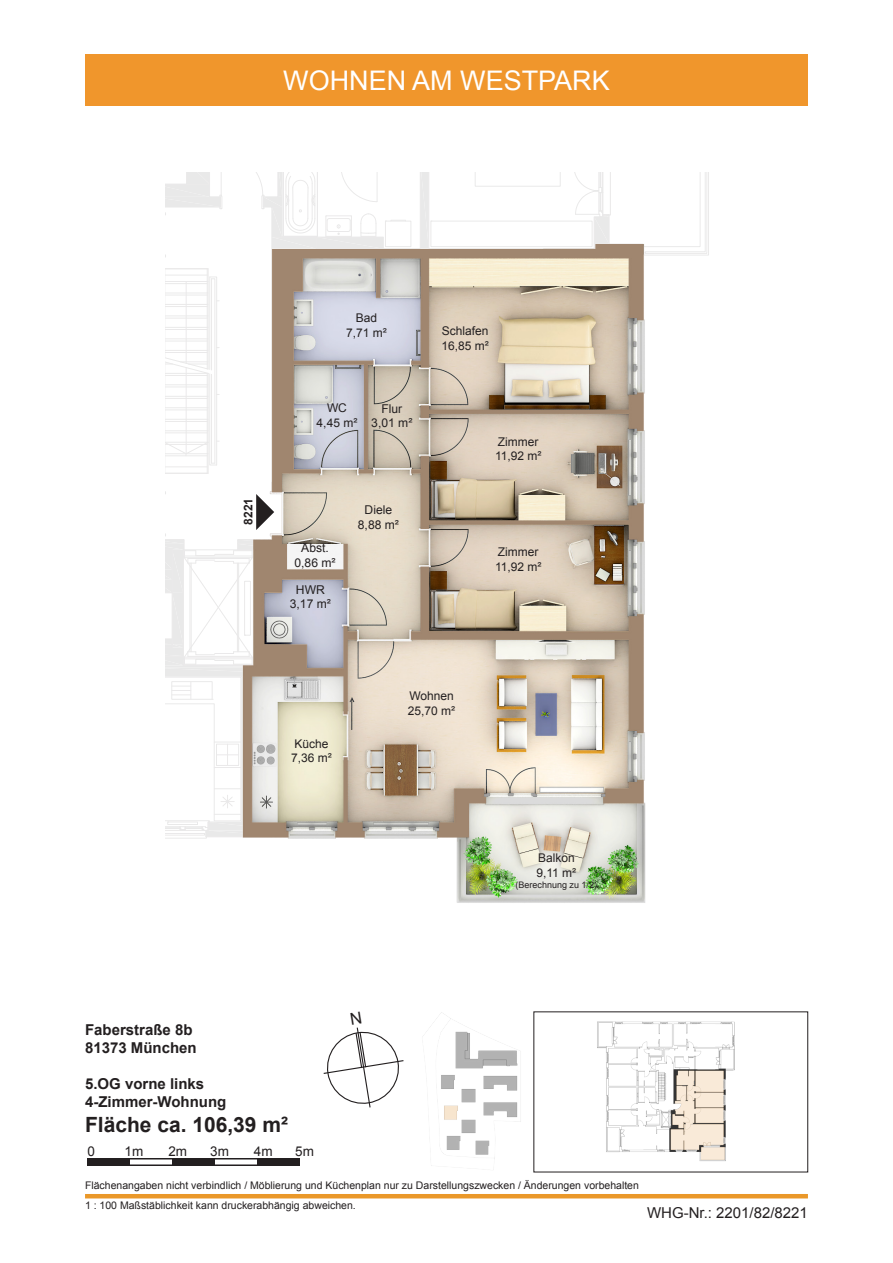
<style>
.page{position:relative;width:893px;height:1263px;background:#fff}
.page>*{position:absolute;margin:0;border:0;box-sizing:border-box;transform-origin:0 0}
.t1{font:27px "Arial";color:#fff}
.t2{font:700 21px "Arial";color:#231f20}
.t3{font:700 15px "Arial";color:#231f20}
.t4{font:15px "Arial";color:#231f20}
.t5{font:13.5px "Arial";color:#231f20}
.t6{font:12.15px "Arial";color:#231f20}
.t7{font:12px "Arial";color:#231f20}
.t8{font:700 12px "Arial";color:#231f20}
.t9{font:10.5px "Arial";color:#231f20}
.t10{font:9px "Arial";color:#231f20}
</style>
<div class="page">
<div style="left:87px;top:1158px;width:43px;height:8px;background:#231f20"></div>
<hr style="left:87px;top:1158px;width:213px;height:1px;background:#231f20">
<hr style="left:87px;top:1164px;width:213px;height:2px;background:#231f20">
<div style="left:172px;top:1158px;width:43px;height:8px;background:#231f20"></div>
<div style="left:257px;top:1158px;width:43px;height:8px;background:#231f20"></div>
<hr style="left:85px;top:1194px;width:723px;height:4px;background:#ea9829">
<div style="left:85px;top:55px;width:723px;height:51px;background:#f0962c"></div>
<img style="left:534px;top:1012px;width:274px;height:160px">
<img style="left:423px;top:1012px;width:98px;height:154px">
<svg style="left:166px;top:172px;width:543px;height:731px"></svg>
<svg style="left:323px;top:1027px;width:81px;height:81px"></svg>
<h1 class="t1" style="left:283px;top:63px;width:328px">WOHNEN AM WESTPARK</h1>
<p class="t8" style="left:240px;top:525px;width:28px;rotate:-90deg">8221</p>
<p class="t7" style="left:356px;top:310px;width:23px">Bad</p>
<p class="t7" style="left:346px;top:325px;width:42px">7,71 m²</p>
<p class="t7" style="left:327px;top:400px;width:21px">WC</p>
<p class="t7" style="left:317px;top:414px;width:42px">4,45 m²</p>
<p class="t6" style="left:381px;top:401px;width:22px">Flur</p>
<p class="t6" style="left:371px;top:415px;width:43px">3,01 m²</p>
<p class="t6" style="left:301px;top:540px;width:29px">Abst.</p>
<p class="t6" style="left:295px;top:555px;width:43px">0,86 m²</p>
<p class="t6" style="left:296px;top:581px;width:30px">HWR</p>
<p class="t6" style="left:290px;top:596px;width:43px">3,17 m²</p>
<p class="t6" style="left:365px;top:502px;width:29px">Diele</p>
<p class="t6" style="left:358px;top:516px;width:43px">8,88 m²</p>
<p class="t7" style="left:442px;top:323px;width:48px">Schlafen</p>
<p class="t7" style="left:441px;top:338px;width:49px">16,85 m²</p>
<p class="t7" style="left:498px;top:434px;width:42px">Zimmer</p>
<p class="t7" style="left:495px;top:448px;width:48px">11,92 m²</p>
<p class="t7" style="left:498px;top:544px;width:42px">Zimmer</p>
<p class="t7" style="left:495px;top:559px;width:48px">11,92 m²</p>
<p class="t7" style="left:294px;top:736px;width:36px">Küche</p>
<p class="t7" style="left:291px;top:750px;width:42px">7,36 m²</p>
<p class="t7" style="left:409px;top:688px;width:46px">Wohnen</p>
<p class="t7" style="left:408px;top:703px;width:49px">25,70 m²</p>
<p class="t7" style="left:538px;top:850px;width:38px">Balkon</p>
<p class="t7" style="left:536px;top:865px;width:41px">9,11 m²</p>
<p class="t10" style="left:516px;top:878px;width:83px">(Berechnung zu 1/2)</p>
<p class="t3" style="left:85px;top:1019px;width:109px">Faberstraße 8b</p>
<p class="t3" style="left:85px;top:1037px;width:113px">81373 München</p>
<p class="t3" style="left:85px;top:1073px;width:121px">5.OG vorne links</p>
<p class="t3" style="left:85px;top:1091px;width:143px">4-Zimmer-Wohnung</p>
<p class="t2" style="left:85px;top:1110px;width:205px">Fläche ca. 106,39 m²</p>
<p class="t5" style="left:87px;top:1142px;width:9px">0</p>
<p class="t5" style="left:125px;top:1142px;width:20px">1m</p>
<p class="t5" style="left:168px;top:1142px;width:20px">2m</p>
<p class="t5" style="left:210px;top:1142px;width:20px">3m</p>
<p class="t5" style="left:254px;top:1142px;width:20px">4m</p>
<p class="t5" style="left:295px;top:1142px;width:20px">5m</p>
<p class="t9" style="left:85px;top:1179px;width:555px">Flächenangaben nicht verbindlich / Möblierung und Küchenplan nur zu Darstellungszwecken / Änderungen vorbehalten</p>
<p class="t9" style="left:85px;top:1198px;width:272px">1 : 100 Maßstäblichkeit kann druckerabhängig abweichen.</p>
<p class="t4" style="left:647px;top:1203px;width:162px">WHG-Nr.: 2201/82/8221</p>
</div>
